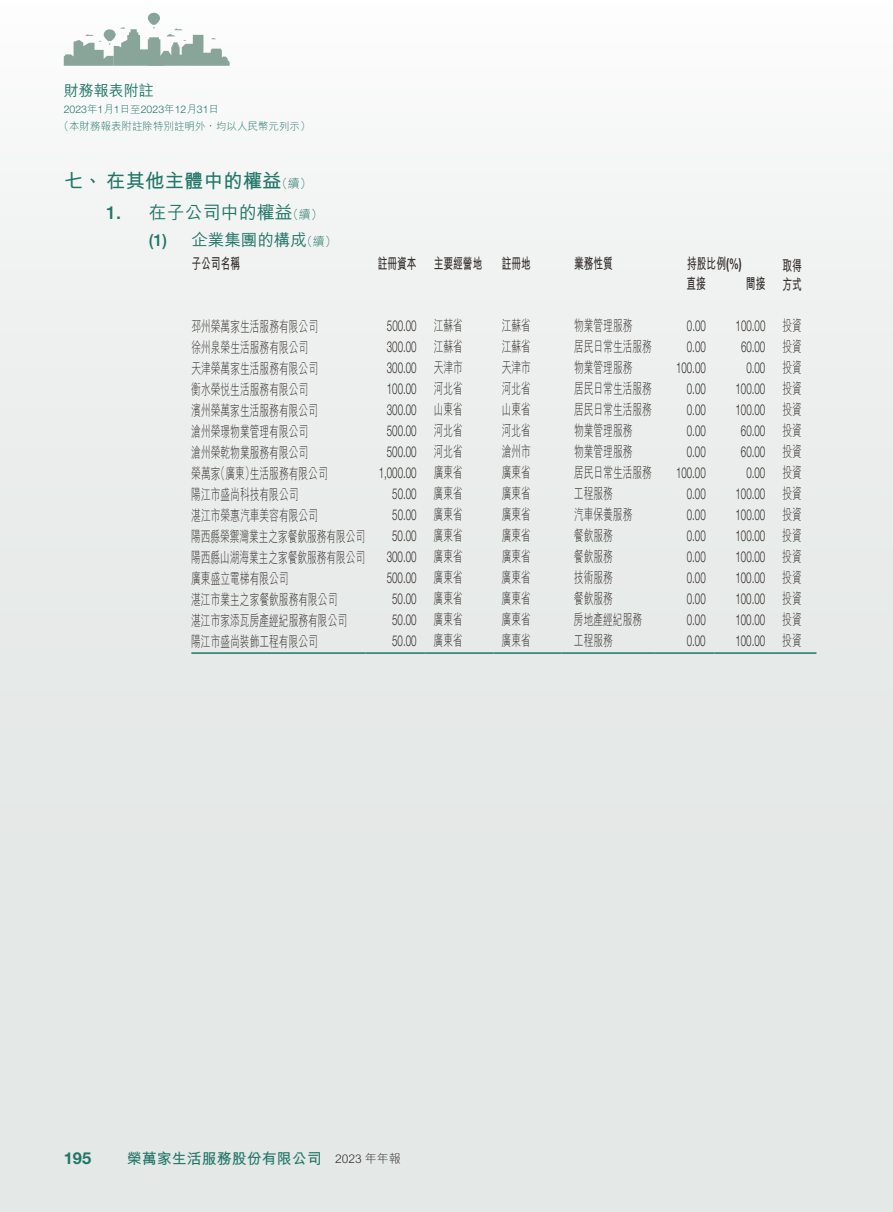
<style>
.page{position:relative;width:893px;height:1212px;background:#fff}
.page>*{position:absolute;margin:0;border:0;box-sizing:border-box;transform-origin:0 0}
.t1{font:700 19.5px "M Hei HK";color:#227668}
.t2{font:500 18px "M Hei HK";color:#227668}
.t3{font:500 18px "Helvetica Neue LT Std";color:#227668}
.t4{font:500 16.5px "M Hei HK";color:#227668}
.t5{font:700 16.5px "Helvetica Neue LT Std";color:#227668}
.t6{font:500 16.5px "Helvetica Neue LT Std";color:#227668}
.t7{font:300 15px "M Hei HK";color:#332d2b;scale:.65 1}
.t8{font:300 15px "Helvetica Neue LT Std";color:#332d2b;scale:.65 1}
.t9{font:700 15px "M Hei HK";color:#332d2b;scale:.65 1}
.t10{font:700 15px "M Hei HK";color:#227668}
.t11{font:500 15px "M Hei HK";color:#227668}
.t12{font:300 12px "M Hei HK";color:#227668}
.t13{font:300 12px "M Hei HK";color:#332d2b}
.t14{font:300 10.5px "M Hei HK";color:#227668}
.t15{font:300 10.5px "Helvetica Neue LT Std";color:#227668}
.s1{font-family:"M Hei HK"}
.s2{font-family:"Helvetica Neue LT Std"}
</style>
<div class="page">
<div style="left:0;top:0;width:893px;height:1212px;background:linear-gradient(to bottom,#f6f7f7,#dfe3e1)"></div>
<svg style="left:64px;top:13px;width:166px;height:53px"></svg>
<hr style="left:191px;top:652px;width:175px;height:2px;background:#227668">
<hr style="left:366px;top:652px;width:59px;height:2px;background:#227668">
<hr style="left:425px;top:652px;width:68px;height:2px;background:#227668">
<hr style="left:493px;top:652px;width:68px;height:2px;background:#227668">
<hr style="left:561px;top:652px;width:94px;height:2px;background:#227668">
<hr style="left:655px;top:652px;width:59px;height:2px;background:#227668">
<hr style="left:714px;top:652px;width:60px;height:2px;background:#227668">
<hr style="left:774px;top:652px;width:42px;height:2px;background:#227668">
<p class="t11" style="left:64px;top:80px;width:91px">財務報表附註</p>
<p class="t15" style="left:64px;top:103px;width:157px">2023<span class="s1">年月</span>1 1<span class="s1">日至</span>2023<span class="s1">年</span>12<span class="s1">月</span>31<span class="s1">日</span></p>
<p class="t14" style="left:59px;top:119px;width:253px">（本財務報表附註除特別註明外，均以人民幣元列示(</p>
<h1 class="t1" style="left:64px;top:166px;width:220px">七、在其他主體中的權益</h1>
<p class="t12" style="left:276px;top:176px;width:37px">（續(</p>
<p class="t3" style="left:106px;top:202px;width:17px">1.</p>
<p class="t2" style="left:149px;top:199px;width:145px">在子公司中的權益</p>
<p class="t12" style="left:287px;top:207px;width:37px">（續(</p>
<p class="t6" style="left:149px;top:230px;width:20px">1( )</p>
<p class="t4" style="left:191px;top:228px;width:117px">企業集團的構成</p>
<p class="t12" style="left:301px;top:233px;width:37px">（續(</p>
<p class="t9" style="left:191px;top:253px;width:76px">子公司名稱</p>
<p class="t9" style="left:378px;top:253px;width:62px">註冊資本</p>
<p class="t9" style="left:434px;top:253px;width:76px">主要經營地</p>
<p class="t7" style="left:191px;top:316px;width:196px">邳州榮萬家生活服務有限公司</p>
<p class="t8" style="left:387px;top:316px;width:47px">500.00</p>
<p class="t7" style="left:434px;top:315px;width:46px">江蘇省</p>
<p class="t7" style="left:191px;top:337px;width:181px">徐州泉榮生活服務有限公司</p>
<p class="t8" style="left:387px;top:337px;width:47px">300.00</p>
<p class="t7" style="left:434px;top:336px;width:46px">江蘇省</p>
<p class="t7" style="left:191px;top:358px;width:196px">天津榮萬家生活服務有限公司</p>
<p class="t8" style="left:387px;top:358px;width:47px">300.00</p>
<p class="t7" style="left:434px;top:357px;width:46px">天津市</p>
<p class="t7" style="left:191px;top:379px;width:181px">衡水榮悅生活服務有限公司</p>
<p class="t8" style="left:387px;top:379px;width:47px">100.00</p>
<p class="t7" style="left:434px;top:378px;width:46px">河北省</p>
<p class="t7" style="left:191px;top:400px;width:196px">濱州榮萬家生活服務有限公司</p>
<p class="t8" style="left:387px;top:400px;width:47px">300.00</p>
<p class="t7" style="left:434px;top:399px;width:46px">山東省</p>
<p class="t7" style="left:191px;top:421px;width:182px">滄州榮璟物業管理有限公司</p>
<p class="t8" style="left:387px;top:421px;width:47px">500.00</p>
<p class="t7" style="left:434px;top:420px;width:46px">河北省</p>
<p class="t7" style="left:191px;top:442px;width:182px">滄州榮乾物業服務有限公司</p>
<p class="t8" style="left:387px;top:442px;width:47px">500.00</p>
<p class="t7" style="left:434px;top:441px;width:46px">河北省</p>
<p class="t7" style="left:216px;top:463px;width:174px">（廣東生活服務有限公司</p>
<p class="t7" style="left:245px;top:463px;width:16px">）</p>
<p class="t7" style="left:191px;top:463px;width:46px">榮萬家</p>
<p class="t8" style="left:379px;top:463px;width:60px">1,000.00</p>
<p class="t7" style="left:434px;top:462px;width:46px">廣東省</p>
<p class="t7" style="left:191px;top:484px;width:166px">陽江市盛尚科技有限公司</p>
<p class="t8" style="left:392px;top:484px;width:39px">50.00</p>
<p class="t7" style="left:434px;top:483px;width:46px">廣東省</p>
<p class="t7" style="left:191px;top:505px;width:196px">湛江市榮惠汽車美容有限公司</p>
<p class="t8" style="left:392px;top:505px;width:39px">50.00</p>
<p class="t7" style="left:434px;top:504px;width:46px">廣東省</p>
<p class="t7" style="left:191px;top:526px;width:269px">陽西縣榮禦灣業主之家餐飲服務有限公司</p>
<p class="t8" style="left:392px;top:526px;width:39px">50.00</p>
<p class="t7" style="left:434px;top:525px;width:46px">廣東省</p>
<p class="t7" style="left:191px;top:547px;width:269px">陽西縣山湖海業主之家餐飲服務有限公司</p>
<p class="t8" style="left:387px;top:547px;width:47px">300.00</p>
<p class="t7" style="left:434px;top:546px;width:46px">廣東省</p>
<p class="t7" style="left:191px;top:568px;width:151px">廣東盛立電梯有限公司</p>
<p class="t8" style="left:387px;top:568px;width:47px">500.00</p>
<p class="t7" style="left:434px;top:567px;width:46px">廣東省</p>
<p class="t7" style="left:191px;top:589px;width:227px">湛江市業主之家餐飲服務有限公司</p>
<p class="t8" style="left:392px;top:589px;width:39px">50.00</p>
<p class="t7" style="left:434px;top:588px;width:46px">廣東省</p>
<p class="t7" style="left:191px;top:610px;width:242px">湛江市家添瓦房產經紀服務有限公司</p>
<p class="t8" style="left:392px;top:610px;width:39px">50.00</p>
<p class="t7" style="left:434px;top:609px;width:46px">廣東省</p>
<p class="t7" style="left:191px;top:631px;width:196px">陽江市盛尚裝飾工程有限公司</p>
<p class="t8" style="left:392px;top:631px;width:39px">50.00</p>
<p class="t7" style="left:434px;top:630px;width:46px">廣東省</p>
<p class="t9" style="left:502px;top:253px;width:46px">註冊地</p>
<p class="t7" style="left:502px;top:315px;width:46px">江蘇省</p>
<p class="t7" style="left:502px;top:336px;width:46px">江蘇省</p>
<p class="t7" style="left:502px;top:357px;width:46px">天津市</p>
<p class="t7" style="left:502px;top:378px;width:46px">河北省</p>
<p class="t7" style="left:502px;top:399px;width:46px">山東省</p>
<p class="t7" style="left:502px;top:420px;width:46px">河北省</p>
<p class="t7" style="left:502px;top:441px;width:46px">滄州市</p>
<p class="t7" style="left:502px;top:462px;width:46px">廣東省</p>
<p class="t7" style="left:502px;top:483px;width:46px">廣東省</p>
<p class="t7" style="left:502px;top:504px;width:46px">廣東省</p>
<p class="t7" style="left:502px;top:525px;width:46px">廣東省</p>
<p class="t7" style="left:502px;top:546px;width:46px">廣東省</p>
<p class="t7" style="left:502px;top:567px;width:46px">廣東省</p>
<p class="t7" style="left:502px;top:588px;width:46px">廣東省</p>
<p class="t7" style="left:502px;top:609px;width:46px">廣東省</p>
<p class="t7" style="left:502px;top:630px;width:46px">廣東省</p>
<p class="t9" style="left:574px;top:253px;width:61px">業務性質</p>
<p class="t9" style="left:687px;top:253px;width:85px">持股比例 <span class="s2">%( )</span></p>
<p class="t9" style="left:782px;top:254px;width:31px">取得</p>
<p class="t9" style="left:686px;top:272px;width:31px">直接</p>
<p class="t9" style="left:746px;top:272px;width:31px">間接</p>
<p class="t9" style="left:782px;top:274px;width:31px">方式</p>
<p class="t7" style="left:574px;top:315px;width:91px">物業管理服務</p>
<p class="t8" style="left:687px;top:316px;width:31px">0.00</p>
<p class="t8" style="left:736px;top:316px;width:47px">100.00</p>
<p class="t7" style="left:782px;top:315px;width:31px">投資</p>
<p class="t7" style="left:574px;top:336px;width:121px">居民日常生活服務</p>
<p class="t8" style="left:687px;top:337px;width:31px">0.00</p>
<p class="t8" style="left:741px;top:337px;width:39px">60.00</p>
<p class="t7" style="left:782px;top:336px;width:31px">投資</p>
<p class="t7" style="left:574px;top:357px;width:91px">物業管理服務</p>
<p class="t8" style="left:676px;top:358px;width:47px">100.00</p>
<p class="t8" style="left:746px;top:358px;width:31px">0.00</p>
<p class="t7" style="left:782px;top:357px;width:31px">投資</p>
<p class="t7" style="left:574px;top:378px;width:121px">居民日常生活服務</p>
<p class="t8" style="left:687px;top:379px;width:31px">0.00</p>
<p class="t8" style="left:736px;top:379px;width:47px">100.00</p>
<p class="t7" style="left:782px;top:378px;width:31px">投資</p>
<p class="t7" style="left:574px;top:399px;width:121px">居民日常生活服務</p>
<p class="t8" style="left:687px;top:400px;width:31px">0.00</p>
<p class="t8" style="left:735px;top:400px;width:47px">100.00</p>
<p class="t7" style="left:782px;top:399px;width:31px">投資</p>
<p class="t7" style="left:574px;top:420px;width:91px">物業管理服務</p>
<p class="t8" style="left:687px;top:421px;width:31px">0.00</p>
<p class="t8" style="left:741px;top:421px;width:39px">60.00</p>
<p class="t7" style="left:782px;top:420px;width:31px">投資</p>
<p class="t7" style="left:574px;top:441px;width:91px">物業管理服務</p>
<p class="t8" style="left:687px;top:442px;width:31px">0.00</p>
<p class="t8" style="left:741px;top:442px;width:39px">60.00</p>
<p class="t7" style="left:782px;top:441px;width:31px">投資</p>
<p class="t7" style="left:574px;top:462px;width:121px">居民日常生活服務</p>
<p class="t8" style="left:676px;top:463px;width:47px">100.00</p>
<p class="t8" style="left:746px;top:463px;width:31px">0.00</p>
<p class="t7" style="left:782px;top:462px;width:31px">投資</p>
<p class="t7" style="left:574px;top:483px;width:61px">工程服務</p>
<p class="t8" style="left:687px;top:484px;width:31px">0.00</p>
<p class="t8" style="left:735px;top:484px;width:47px">100.00</p>
<p class="t7" style="left:782px;top:483px;width:31px">投資</p>
<p class="t7" style="left:574px;top:504px;width:91px">汽車保養服務</p>
<p class="t8" style="left:687px;top:505px;width:31px">0.00</p>
<p class="t8" style="left:735px;top:505px;width:47px">100.00</p>
<p class="t7" style="left:782px;top:504px;width:31px">投資</p>
<p class="t7" style="left:574px;top:525px;width:61px">餐飲服務</p>
<p class="t8" style="left:687px;top:526px;width:31px">0.00</p>
<p class="t8" style="left:735px;top:526px;width:47px">100.00</p>
<p class="t7" style="left:782px;top:525px;width:31px">投資</p>
<p class="t7" style="left:574px;top:546px;width:61px">餐飲服務</p>
<p class="t8" style="left:687px;top:547px;width:31px">0.00</p>
<p class="t8" style="left:735px;top:547px;width:47px">100.00</p>
<p class="t7" style="left:782px;top:546px;width:31px">投資</p>
<p class="t7" style="left:574px;top:567px;width:61px">技術服務</p>
<p class="t8" style="left:687px;top:568px;width:31px">0.00</p>
<p class="t8" style="left:735px;top:568px;width:47px">100.00</p>
<p class="t7" style="left:782px;top:567px;width:31px">投資</p>
<p class="t7" style="left:574px;top:588px;width:61px">餐飲服務</p>
<p class="t8" style="left:687px;top:589px;width:31px">0.00</p>
<p class="t8" style="left:735px;top:589px;width:47px">100.00</p>
<p class="t7" style="left:782px;top:588px;width:31px">投資</p>
<p class="t7" style="left:574px;top:609px;width:106px">房地產經紀服務</p>
<p class="t8" style="left:687px;top:610px;width:31px">0.00</p>
<p class="t8" style="left:735px;top:610px;width:47px">100.00</p>
<p class="t7" style="left:782px;top:609px;width:31px">投資</p>
<p class="t7" style="left:574px;top:630px;width:61px">工程服務</p>
<p class="t8" style="left:687px;top:631px;width:31px">0.00</p>
<p class="t8" style="left:735px;top:631px;width:47px">100.00</p>
<p class="t7" style="left:782px;top:630px;width:31px">投資</p>
<p class="t5" style="left:64px;top:1147px;width:29px">195</p>
<p class="t10" style="left:127px;top:1147px;width:196px">榮萬家生活服務股份有限公司</p>
<p class="t13" style="left:335px;top:1150px;width:67px">2023 年年報</p>
</div>
